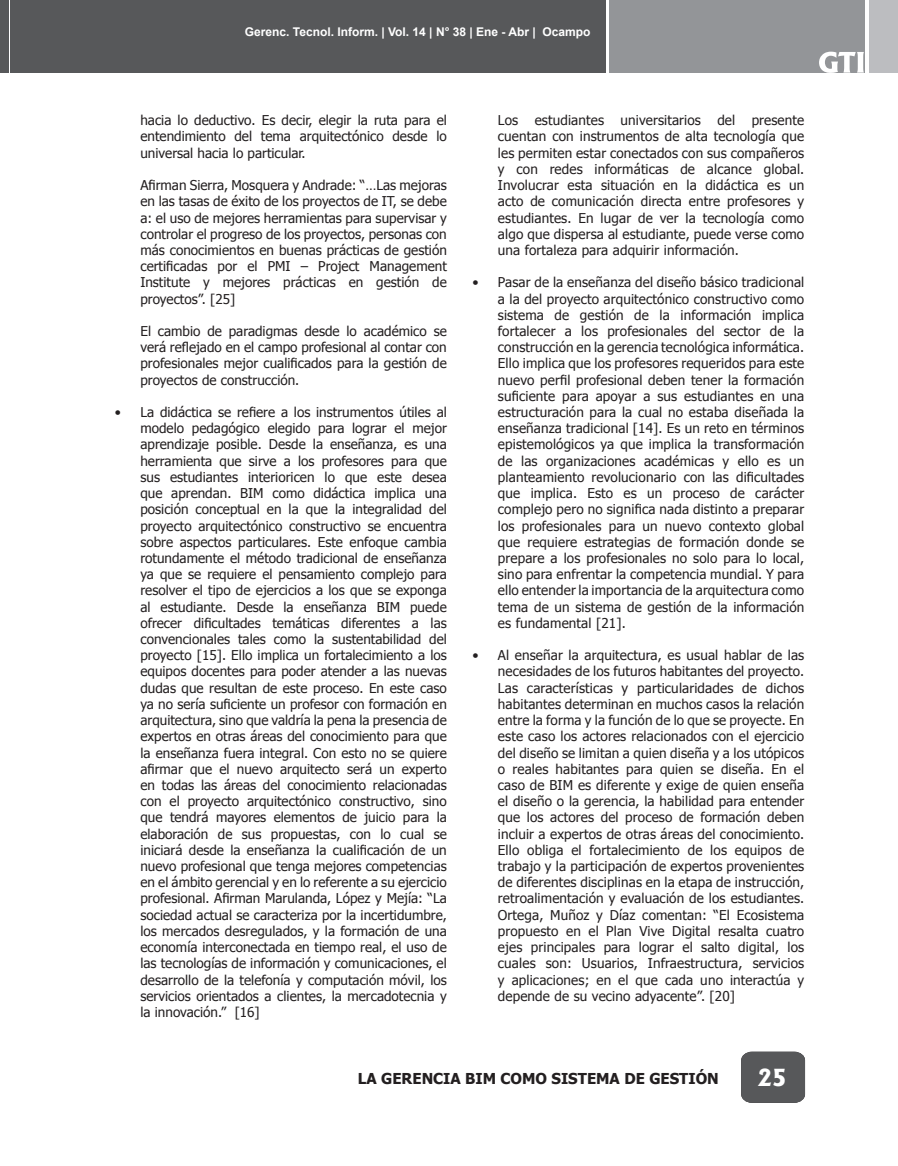
<style>
.page{position:relative;width:898px;height:1166px;background:#fff}
.page>*{position:absolute;margin:0;border:0;box-sizing:border-box;transform-origin:0 0}
.t1{font:800 22.5px "Albertus";color:#fff}
.t2{font:700 15px "Tahoma";color:#231f20}
.t3{font:13.5px/16.2px "Tahoma";color:#231f20;text-align:justify}
.t4{font:700 12px "Arial";color:#fff}
</style>
<div class="page">
<div style="left:10px;top:0;width:595px;height:73px;background:#57585a"></div>
<div style="left:609px;top:0;width:255px;height:73px;background:#939598"></div>
<div style="left:868px;top:0;width:29px;height:73px;background:#bcbdc0"></div>
<div style="left:741px;top:1051px;width:63px;height:51px;background:#57585a"></div>
<div style="left:0;top:0;width:9px;height:73px;background:#57585a"></div>
<svg style="left:819px;top:52px;width:44px;height:21px"></svg>
<p class="t4" style="left:245px;top:24px;width:347px">Gerenc. Tecnol. Inform. | Vol. 14 | N° 38 | Ene - Abr | Ocampo</p>
<p class="t3" style="left:140px;top:112px;width:308px">hacia lo deductivo. Es decir, elegir la ruta para el entendimiento del tema arquitectónico desde lo universal hacia lo particular.</p>
<p class="t3" style="left:140px;top:176px;width:308px">Afirman Sierra, Mosquera y Andrade: “…Las mejoras en las tasas de éxito de los proyectos de IT, se debe a: el uso de mejores herramientas para supervisar y controlar el progreso de los proyectos, personas con más conocimientos en buenas prácticas de gestión certificadas por el PMI – Project Management Institute y mejores prácticas en gestión de proyectos”. [25]</p>
<p class="t3" style="left:140px;top:322px;width:308px">El cambio de paradigmas desde lo académico se verá reflejado en el campo profesional al contar con profesionales mejor cualificados para la gestión de proyectos de construcción.</p>
<p class="t3" style="left:140px;top:403px;width:308px;text-indent:-26px">• La didáctica se refiere a los instrumentos útiles al modelo pedagógico elegido para lograr el mejor aprendizaje posible. Desde la enseñanza, es una herramienta que sirve a los profesores para que sus estudiantes interioricen lo que este desea que aprendan. BIM como didáctica implica una posición conceptual en la que la integralidad del proyecto arquitectónico constructivo se encuentra sobre aspectos particulares. Este enfoque cambia rotundamente el método tradicional de enseñanza ya que se requiere el pensamiento complejo para resolver el tipo de ejercicios a los que se exponga al estudiante. Desde la enseñanza BIM puede ofrecer dificultades temáticas diferentes a las convencionales tales como la sustentabilidad del proyecto [15]. Ello implica un fortalecimiento a los equipos docentes para poder atender a las nuevas dudas que resultan de este proceso. En este caso ya no sería suficiente un profesor con formación en arquitectura, sino que valdría la pena la presencia de expertos en otras áreas del conocimiento para que la enseñanza fuera integral. Con esto no se quiere afirmar que el nuevo arquitecto será un experto en todas las áreas del conocimiento relacionadas con el proyecto arquitectónico constructivo, sino que tendrá mayores elementos de juicio para la elaboración de sus propuestas, con lo cual se iniciará desde la enseñanza la cualificación de un nuevo profesional que tenga mejores competencias en el ámbito gerencial y en lo referente a su ejercicio profesional. Afirman Marulanda, López y Mejía: “La sociedad actual se caracteriza por la incertidumbre, los mercados desregulados, y la formación de una economía interconectada en tiempo real, el uso de las tecnologías de información y comunicaciones, el desarrollo de la telefonía y computación móvil, los servicios orientados a clientes, la mercadotecnia y la innovación.” [16]</p>
<p class="t3" style="left:497px;top:112px;width:308px">Los estudiantes universitarios del presente cuentan con instrumentos de alta tecnología que les permiten estar conectados con sus compañeros y con redes informáticas de alcance global.<br>Involucrar esta situación en la didáctica es un acto de comunicación directa entre profesores y estudiantes. En lugar de ver la tecnología como algo que dispersa al estudiante, puede verse como una fortaleza para adquirir información.</p>
<p class="t3" style="left:497px;top:274px;width:308px;text-indent:-26px">• Pasar de la enseñanza del diseño básico tradicional a la del proyecto arquitectónico constructivo como sistema de gestión de la información implica fortalecer a los profesionales del sector de la construcción en la gerencia tecnológica informática.<br>Ello implica que los profesores requeridos para este nuevo perfil profesional deben tener la formación suficiente para apoyar a sus estudiantes en una estructuración para la cual no estaba diseñada la enseñanza tradicional [14]. Es un reto en términos epistemológicos ya que implica la transformación de las organizaciones académicas y ello es un planteamiento revolucionario con las dificultades que implica. Esto es un proceso de carácter complejo pero no significa nada distinto a preparar los profesionales para un nuevo contexto global que requiere estrategias de formación donde se prepare a los profesionales no solo para lo local, sino para enfrentar la competencia mundial. Y para ello entender la importancia de la arquitectura como tema de un sistema de gestión de la información es fundamental [21].</p>
<p class="t3" style="left:497px;top:646px;width:308px;text-indent:-26px">• Al enseñar la arquitectura, es usual hablar de las necesidades de los futuros habitantes del proyecto.<br>Las características y particularidades de dichos habitantes determinan en muchos casos la relación entre la forma y la función de lo que se proyecte. En este caso los actores relacionados con el ejercicio del diseño se limitan a quien diseña y a los utópicos o reales habitantes para quien se diseña. En el caso de BIM es diferente y exige de quien enseña el diseño o la gerencia, la habilidad para entender que los actores del proceso de formación deben incluir a expertos de otras áreas del conocimiento.<br>Ello obliga el fortalecimiento de los equipos de trabajo y la participación de expertos provenientes de diferentes disciplinas en la etapa de instrucción, retroalimentación y evaluación de los estudiantes.<br>Ortega, Muñoz y Díaz comentan: “El Ecosistema propuesto en el Plan Vive Digital resalta cuatro ejes principales para lograr el salto digital, los cuales son: Usuarios, Infraestructura, servicios y aplicaciones; en el que cada uno interactúa y depende de su vecino adyacente”. [20]</p>
<p class="t2" style="left:358px;top:1067px;width:362px">LA GERENCIA BIM COMO SISTEMA DE GESTIÓN</p>
<h1 class="t1" style="left:757px;top:1062px;width:31px">25</h1>
</div>
